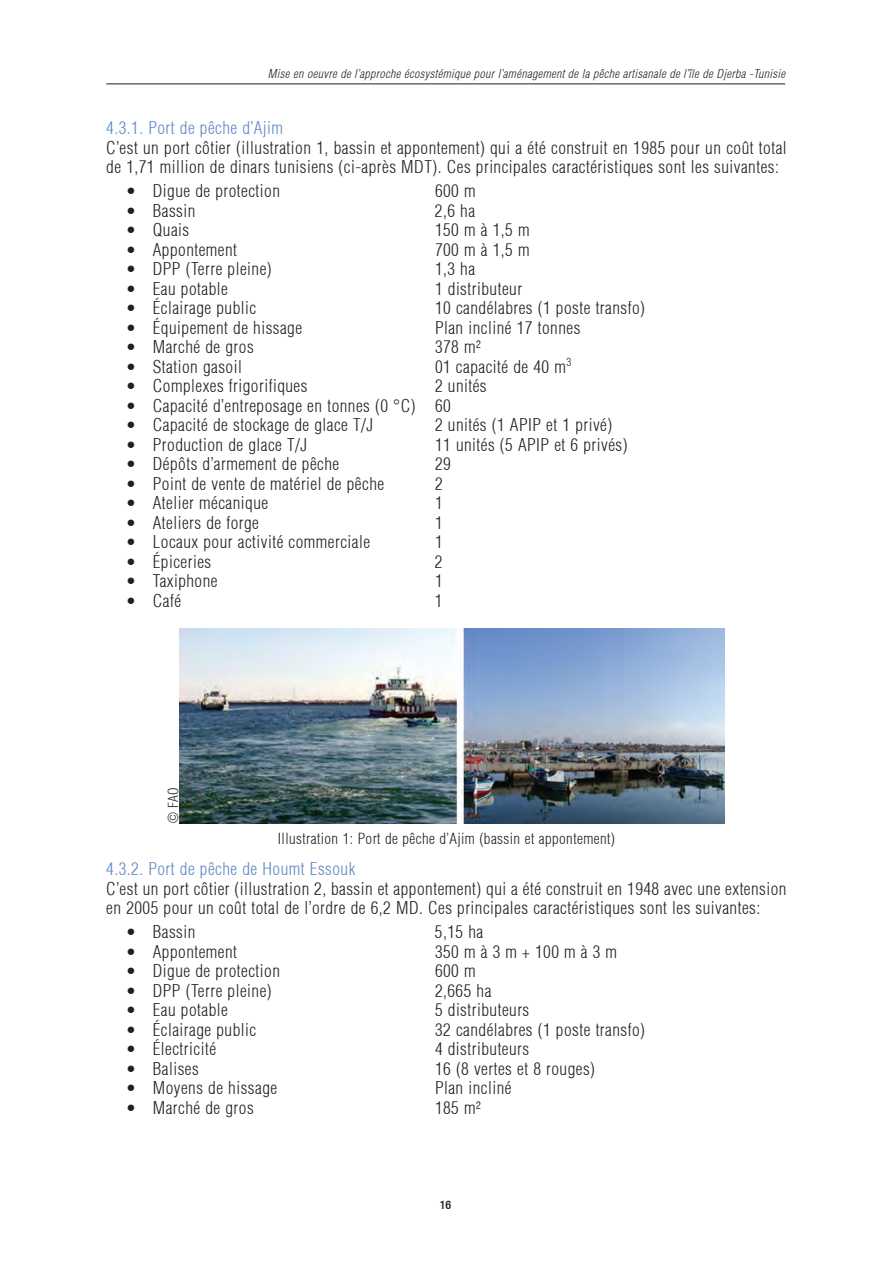
<style>
.page{position:relative;width:893px;height:1263px;background:#fff}
.page>*{position:absolute;margin:0;border:0;box-sizing:border-box;transform-origin:0 0}
.t1{font:300 condensed 17.25px/19.5px "Helvetica";letter-spacing:.03em;color:#231f20}
.t2{font:300 condensed 17.25px "Helvetica";letter-spacing:.03em;color:#5d88c4}
.t3{font:300 condensed 15px "Helvetica";letter-spacing:.03em;color:#231f20}
.t4{font:300 condensed 13.5px "Helvetica";color:#231f20}
.t5{font:italic 300 condensed 12px "Helvetica";letter-spacing:.03em;color:#231f20}
.t6{font:500 condensed 12px "Helvetica 67";color:#231f20}
</style>
<div class="page">
<hr style="left:106px;top:84px;width:679px;height:1px;background:#231f20">
<img style="left:180px;top:628px;width:544px;height:195px">
<p class="t5" style="left:268px;top:66px;width:519px">Mise en oeuvre de l’approche écosystémique pour l’aménagement de la pêche artisanale de l’île de Djerba -Tunisie</p>
<p class="t2" style="left:106px;top:117px;width:178px">4.3.1. Port de pêche d’Ajim</p>
<p class="t1" style="left:106px;top:138px;width:682px">C’est un port côtier (illustration 1, bassin et appontement) qui a été construit en 1985 pour un coût total de 1,71 million de dinars tunisiens (ci-après MDT). Ces principales caractéristiques sont les suivantes:</p>
<p class="t1" style="left:126px;top:181px;width:156px">• Digue de protection</p>
<p class="t1" style="left:435px;top:181px;width:42px">600 m</p>
<p class="t1" style="left:126px;top:200px;width:71px">• Bassin</p>
<p class="t1" style="left:435px;top:200px;width:42px">2,6 ha</p>
<p class="t1" style="left:126px;top:220px;width:65px">• Quais</p>
<p class="t1" style="left:435px;top:220px;width:96px">150 m à 1,5 m</p>
<p class="t1" style="left:126px;top:239px;width:113px">• Appontement</p>
<p class="t1" style="left:435px;top:239px;width:96px">700 m à 1,5 m</p>
<p class="t1" style="left:126px;top:259px;width:147px">• DPP (Terre pleine)</p>
<p class="t1" style="left:435px;top:259px;width:42px">1,3 ha</p>
<p class="t1" style="left:126px;top:278px;width:104px">• Eau potable</p>
<p class="t1" style="left:435px;top:278px;width:89px">1 distributeur</p>
<p class="t1" style="left:126px;top:298px;width:132px">• Éclairage public</p>
<p class="t1" style="left:435px;top:298px;width:212px">10 candélabres (1 poste transfo)</p>
<p class="t1" style="left:126px;top:317px;width:178px">• Équipement de hissage</p>
<p class="t1" style="left:435px;top:317px;width:147px">Plan incliné 17 tonnes</p>
<p class="t1" style="left:126px;top:337px;width:129px">• Marché de gros</p>
<p class="t1" style="left:435px;top:337px;width:47px">378 m²</p>
<p class="t1" style="left:126px;top:356px;width:118px">• Station gasoil</p>
<p class="t1" style="left:435px;top:356px;width:138px">01 capacité de 40 m<sup>3</sup></p>
<p class="t1" style="left:126px;top:376px;width:183px">• Complexes frigorifiques</p>
<p class="t1" style="left:435px;top:376px;width:53px">2 unités</p>
<p class="t1" style="left:126px;top:395px;width:326px">• Capacité d’entreposage en tonnes (0 °C) 60</p>
<p class="t1" style="left:126px;top:415px;width:249px">• Capacité de stockage de glace T/J</p>
<p class="t1" style="left:435px;top:415px;width:179px">2 unités (1 APIP et 1 privé)</p>
<p class="t1" style="left:126px;top:434px;width:183px">• Production de glace T/J</p>
<p class="t1" style="left:435px;top:434px;width:194px">11 unités (5 APIP et 6 privés)</p>
<p class="t1" style="left:126px;top:454px;width:215px">• Dépôts d’armement de pêche</p>
<p class="t1" style="left:435px;top:454px;width:17px">29</p>
<p class="t1" style="left:126px;top:473px;width:260px">• Point de vente de matériel de pêche</p>
<p class="t1" style="left:435px;top:473px;width:9px">2</p>
<p class="t1" style="left:126px;top:493px;width:144px">• Atelier mécanique</p>
<p class="t1" style="left:435px;top:493px;width:9px">1</p>
<p class="t1" style="left:126px;top:512px;width:135px">• Ateliers de forge</p>
<p class="t1" style="left:435px;top:512px;width:9px">1</p>
<p class="t1" style="left:126px;top:532px;width:246px">• Locaux pour activité commerciale</p>
<p class="t1" style="left:435px;top:532px;width:9px">1</p>
<p class="t1" style="left:126px;top:551px;width:87px">• Épiceries</p>
<p class="t1" style="left:435px;top:551px;width:9px">2</p>
<p class="t1" style="left:126px;top:571px;width:93px">• Taxiphone</p>
<p class="t1" style="left:435px;top:571px;width:9px">1</p>
<p class="t1" style="left:126px;top:590px;width:57px">• Café</p>
<p class="t1" style="left:435px;top:590px;width:9px">1</p>
<p class="t4" style="left:165px;top:823px;width:37px;rotate:-90deg">© FAO</p>
<p class="t3" style="left:278px;top:829px;width:339px">Illustration 1: Port de pêche d’Ajim (bassin et appontement)</p>
<p class="t2" style="left:106px;top:858px;width:251px">4.3.2. Port de pêche de Houmt Essouk</p>
<p class="t1" style="left:106px;top:879px;width:682px">C’est un port côtier (illustration 2, bassin et appontement) qui a été construit en 1948 avec une extension en 2005 pour un coût total de l’ordre de 6,2 MD. Ces principales caractéristiques sont les suivantes:</p>
<p class="t1" style="left:126px;top:922px;width:71px">• Bassin</p>
<p class="t1" style="left:435px;top:922px;width:50px">5,15 ha</p>
<p class="t1" style="left:126px;top:941px;width:113px">• Appontement</p>
<p class="t1" style="left:435px;top:941px;width:184px">350 m à 3 m + 100 m à 3 m</p>
<p class="t1" style="left:126px;top:961px;width:156px">• Digue de protection</p>
<p class="t1" style="left:435px;top:961px;width:42px">600 m</p>
<p class="t1" style="left:126px;top:980px;width:147px">• DPP (Terre pleine)</p>
<p class="t1" style="left:435px;top:980px;width:58px">2,665 ha</p>
<p class="t1" style="left:126px;top:1000px;width:104px">• Eau potable</p>
<p class="t1" style="left:435px;top:1000px;width:96px">5 distributeurs</p>
<p class="t1" style="left:126px;top:1019px;width:132px">• Éclairage public</p>
<p class="t1" style="left:435px;top:1019px;width:212px">32 candélabres (1 poste transfo)</p>
<p class="t1" style="left:126px;top:1039px;width:92px">• Électricité</p>
<p class="t1" style="left:435px;top:1039px;width:96px">4 distributeurs</p>
<p class="t1" style="left:126px;top:1058px;width:75px">• Balises</p>
<p class="t1" style="left:435px;top:1058px;width:162px">16 (8 vertes et 8 rouges)</p>
<p class="t1" style="left:126px;top:1078px;width:153px">• Moyens de hissage</p>
<p class="t1" style="left:435px;top:1078px;width:78px">Plan incliné</p>
<p class="t1" style="left:126px;top:1097px;width:129px">• Marché de gros</p>
<p class="t1" style="left:435px;top:1097px;width:47px">185 m²</p>
<p class="t6" style="left:440px;top:1197px;width:13px">16</p>
</div>
